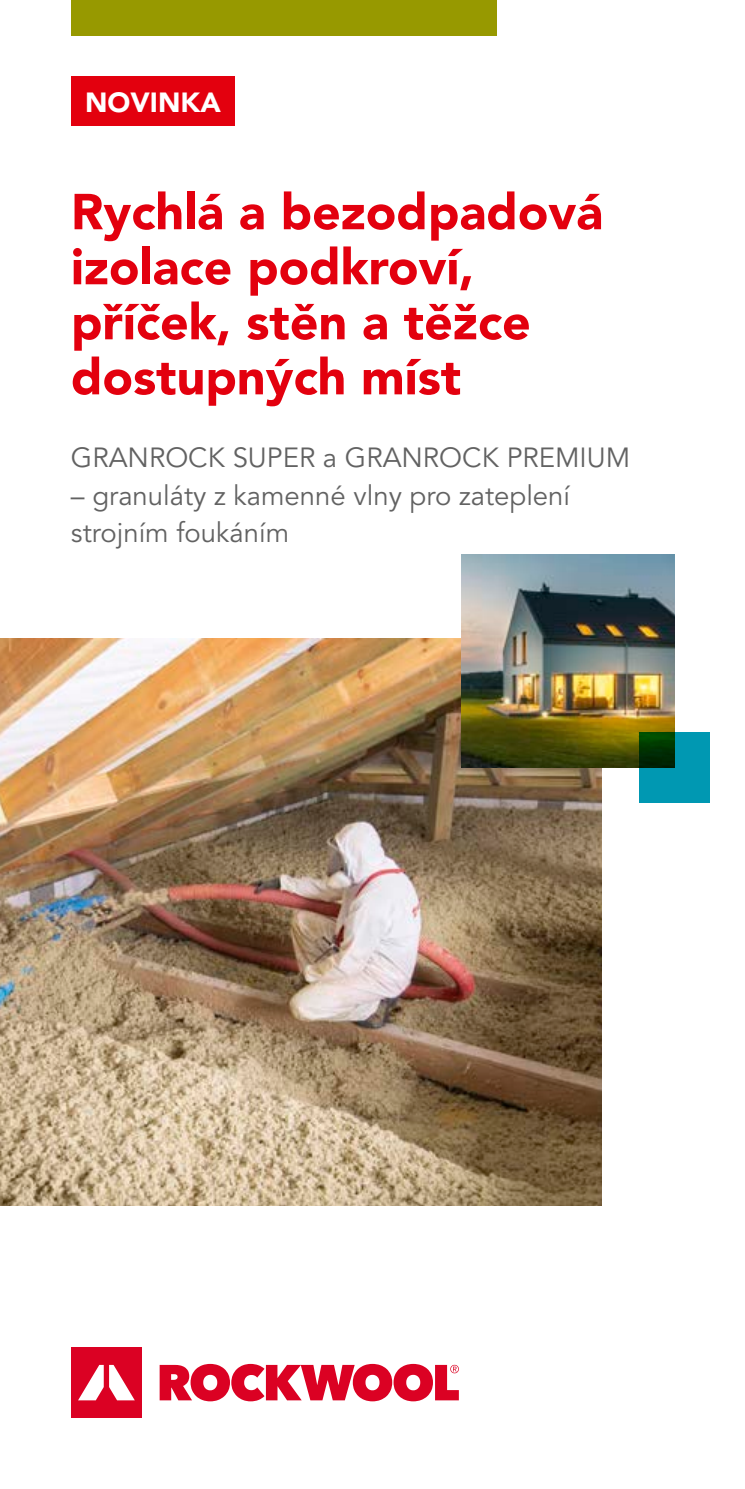
<style>
.page{position:relative;width:745px;height:1489px;background:#fff}
.page>*{position:absolute;margin:0;border:0;box-sizing:border-box;transform-origin:0 0}
.t1{font:900 50px/55px "Avenir LT Pro";color:#e3000e}
.Subtitle{font:27.5px/37.5px "Avenir LT Pro";color:#626262}
.t2{font:900 27.5px "Avenir LT Pro";color:#fff}
</style>
<div class="page">
<img style="left:0;top:638px;width:601px;height:567px">
<img style="left:461px;top:554px;width:212px;height:213px">
<svg style="left:638px;top:731px;width:71px;height:71px;background:#057f83"></svg>
<div style="left:71px;top:0;width:425px;height:35px;background:#979900"></div>
<div style="left:71px;top:77px;width:164px;height:49px;background:#e3000e"></div>
<div style="left:71px;top:1346px;width:71px;height:71px;background:#db0123"></div>
<svg style="left:159px;top:1363px;width:299px;height:38px"></svg>
<svg style="left:78px;top:1364px;width:57px;height:36px"></svg>
<p class="t2" style="left:85px;top:85px;width:137px">NOVINKA</p>
<p class="t1" style="left:71px;top:184px;width:533px">Rychlá a bezodpadová izolace podkroví, příček, stěn a těžce dostupných míst</p>
<p class="Subtitle" style="left:71px;top:439px;width:560px">GRANROCK SUPER a GRANROCK PREMIUM</p>
<p class="Subtitle" style="left:71px;top:477px;width:500px">– granuláty z kamenné vlny pro zateplení strojním foukáním</p>
</div>
